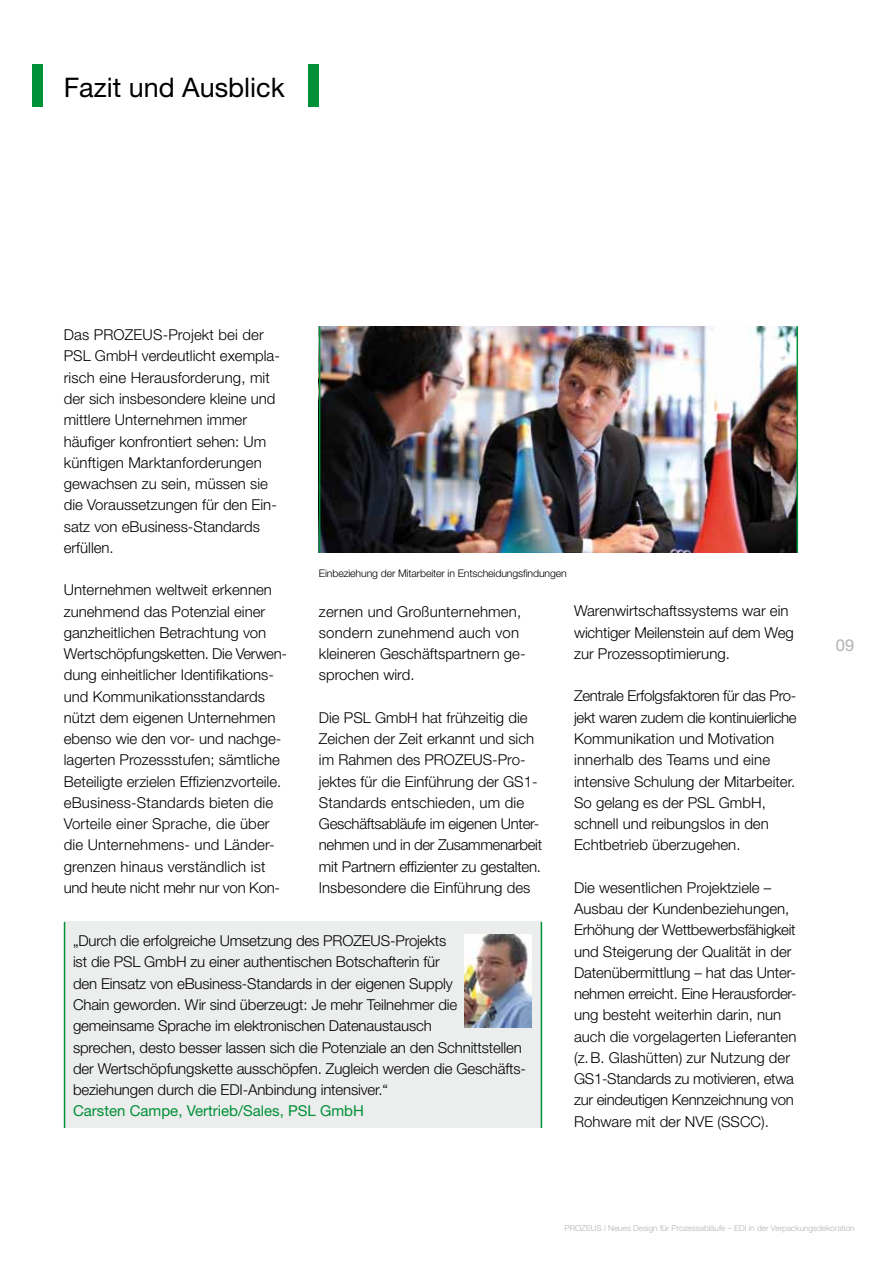
<style>
.page{position:relative;width:893px;height:1263px;background:#fff}
.page>*{position:absolute;margin:0;border:0;box-sizing:border-box;transform-origin:0 0}
.t1{font:27px "Helvetica Neue";color:#000}
.t2{font:16.5px "Helvetica Neue";color:#b1b3b4}
.t3{font:300 15px/21.3px "Helvetica Neue";color:#000}
.t4{font:15px "Helvetica Neue";color:#009037}
.t5{font:300 10.5px "Helvetica Neue";letter-spacing:-.01em;color:#000}
.t6{font:300 8.25px "Helvetica Neue";color:#b1b3b4}
</style>
<div class="page">
<div style="left:32px;top:64px;width:11px;height:42px;background:#009037"></div>
<div style="left:308px;top:64px;width:11px;height:42px;background:#009037"></div>
<div style="left:64px;top:922px;width:478px;height:206px;background:#eceded"></div>
<hr style="left:64px;top:922px;width:1px;height:206px;background:#009037">
<hr style="left:541px;top:922px;width:1px;height:206px;background:#009037">
<img style="left:465px;top:935px;width:66px;height:92px">
<img style="left:320px;top:326px;width:476px;height:227px">
<hr style="left:319px;top:326px;width:1px;height:227px;background:#009037">
<hr style="left:796px;top:326px;width:2px;height:227px;background:#009037">
<h1 class="t1" style="left:64px;top:72px;width:223px">Fazit und Ausblick</h1>
<p class="t3" style="left:64px;top:324px;width:218px">Das PROZEUS-Projekt bei der<br>PSL GmbH verdeutlicht exempla&shy;risch eine Herausforderung, mit der sich insbesondere kleine und mittlere Unternehmen immer häufiger konfrontiert sehen: Um künftigen Marktanforderungen gewachsen zu sein, müssen sie die Voraussetzungen für den Ein&shy;satz von eBusiness-Standards erfüllen.</p>
<p class="t3" style="left:64px;top:579px;width:225px">Unternehmen weltweit erkennen zunehmend das Potenzial einer ganzheitlichen Betrachtung von Wertschöpfungsketten. Die Verwen&shy;dung einheitlicher Identifikations&shy;und Kommunikationsstandards nützt dem eigenen Unternehmen ebenso wie den vor- und nachge&shy;lagerten Prozessstufen; sämtliche Beteiligte erzielen Effizienzvorteile. eBusiness-Standards bieten die Vorteile einer Sprache, die über die Unternehmens- und Länder&shy;grenzen hinaus verständlich ist und heute nicht mehr nur von Kon-</p>
<p class="t5" style="left:319px;top:567px;width:249px">Einbeziehung der Mitarbeiter in Entscheidungsfindungen</p>
<p class="t3" style="left:319px;top:600px;width:208px">zernen und Großunternehmen, sondern zunehmend auch von kleineren Geschäftspartnern ge&shy;sprochen wird.</p>
<p class="t3" style="left:319px;top:706px;width:225px">Die PSL GmbH hat frühzeitig die Zeichen der Zeit erkannt und sich im Rahmen des PROZEUS-Pro&shy;jektes für die Einführung der GS1- Standards entschieden, um die Geschäftsabläufe im eigenen Unter&shy;nehmen und in der Zusammenarbeit mit Partnern effizienter zu gestalten.<br>Insbesondere die Einführung des</p>
<p class="t3" style="left:574px;top:600px;width:221px">Warenwirtschaftssystems war ein wichtiger Meilenstein auf dem Weg zur Prozessoptimierung.</p>
<p class="t3" style="left:574px;top:685px;width:224px">Zentrale Erfolgsfaktoren für das Pro&shy;jekt waren zudem die kontinuierliche<br>Kommunikation und Motivation innerhalb des Teams und eine intensive Schulung der Mitarbeiter.<br>So gelang es der PSL GmbH, schnell und reibungslos in den<br>Echtbetrieb überzugehen.</p>
<p class="t3" style="left:574px;top:876px;width:224px">Die wesentlichen Projektziele – Ausbau der Kundenbeziehungen, Erhöhung der Wettbewerbsfähigkeit und Steigerung der Qualität in der Datenübermittlung – hat das Unter&shy;nehmen erreicht. Eine Herausforder&shy;ung besteht weiterhin darin, nun auch die vorgelagerten Lieferanten (z.B. Glashütten) zur Nutzung der GS1-Standards zu motivieren, etwa zur eindeutigen Kennzeichnung von Rohware mit der NVE (SSCC).</p>
<p class="t3" style="left:73px;top:930px;width:454px">„Durch die erfolgreiche Umsetzung des PROZEUS-Projekts<br>ist die PSL GmbH zu einer authentischen Botschafterin für<br>den Einsatz von eBusiness-Standards in der eigenen Supply<br>Chain geworden. Wir sind überzeugt: Je mehr Teilnehmer die gemeinsame Sprache im elektronischen Datenaustausch<br>sprechen, desto besser lassen sich die Potenziale an den Schnittstellen der Wertschöpfungskette ausschöpfen. Zugleich werden die Geschäfts&shy;beziehungen durch die EDI-Anbindung intensiver.“</p>
<p class="t4" style="left:73px;top:1102px;width:292px">Carsten Campe, Vertrieb/Sales, PSL GmbH</p>
<p class="t2" style="left:836px;top:635px;width:20px">09</p>
<p class="t6" style="left:564px;top:1223px;width:292px">PROZEUS | Neues Design für Prozessabläufe – EDI in der Verpackungsdekoration</p>
</div>
